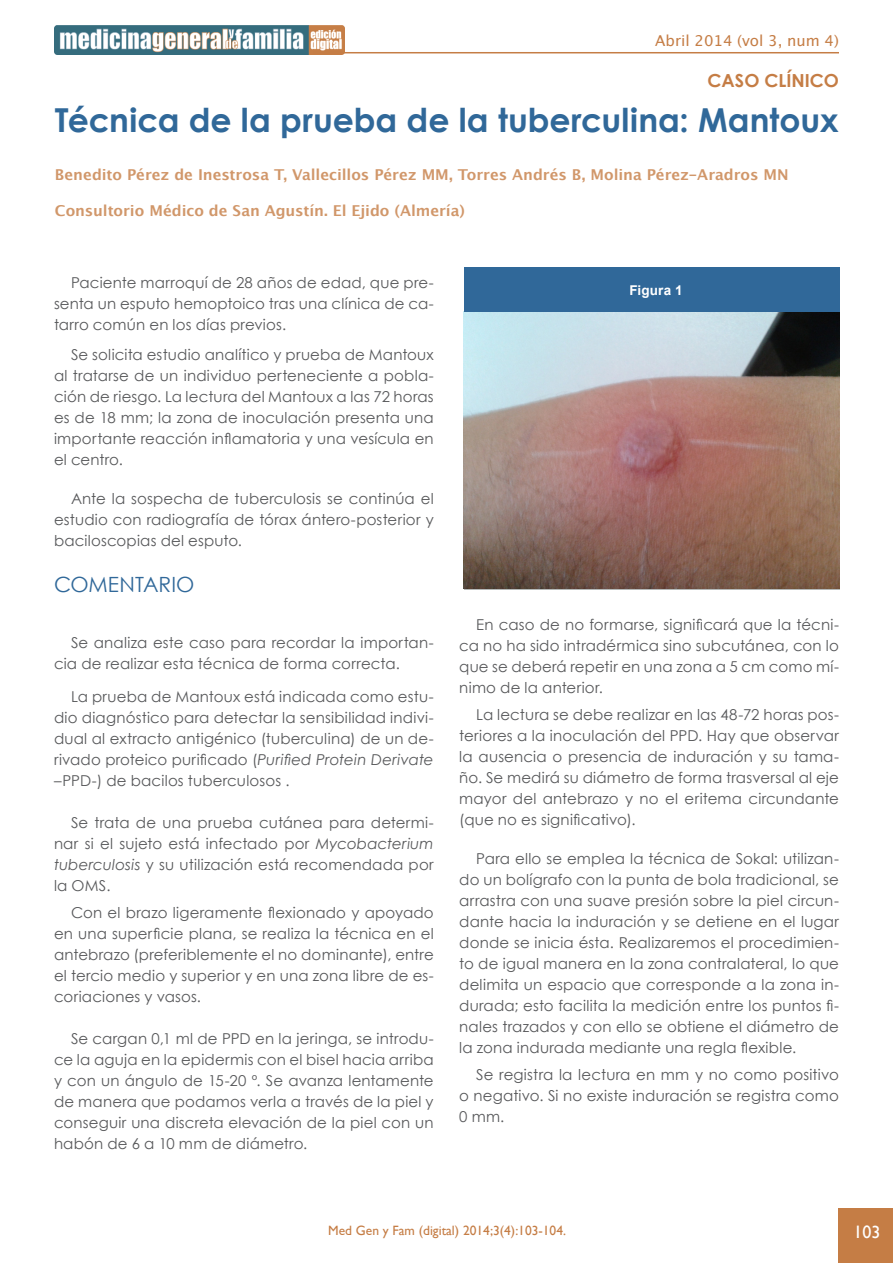
<style>
.page{position:relative;width:893px;height:1263px;background:#fff}
.page>*{position:absolute;margin:0;border:0;box-sizing:border-box;transform-origin:0 0}
.Titulo_principal{font:700 33px "Century Gothic";color:#306899}
.Titulo_1{font:21px "Century Gothic";color:#306899}
.SECCIÓN{font:700 18px "Century Gothic";color:#c57d45}
.t1{font:18px "Gill Sans";color:#fff}
.Parrafo{font:15px/21px "Century Gothic";letter-spacing:.01em;color:#57585a;text-align:justify}
.Autor_es_artículos{font:700 15px "Lucida Grande";letter-spacing:-.005em;color:#d1976a}
.t2{font:15px "Lucida Grande";color:#c57d45}
.t3{font:13.5px "Gill Sans";color:#c57d45}
.Titulo_Tabla_MGYF{font:700 13.5px "Arial";letter-spacing:.01em;color:#fff}
.s1{font-style:italic}
</style>
<div class="page">
<img style="left:54px;top:26px;width:291px;height:28px">
<hr style="left:313px;top:52px;width:526px;height:1px;background:#c57d45">
<div style="left:839px;top:1209px;width:54px;height:54px;background:#c57d45"></div>
<img style="left:464px;top:312px;width:375px;height:276px">
<div style="left:464px;top:268px;width:375px;height:44px;background:#306899"></div>
<p class="t2" style="left:655px;top:32px;width:185px">Abril 2014 (vol 3, num 4)</p>
<p class="SECCIÓN" style="left:708px;top:67px;width:133px">CASO CLÍNICO</p>
<p class="Titulo_principal" style="left:55px;top:95px;width:785px">Técnica de la prueba de la tuberculina: Mantoux</p>
<p class="Autor_es_artículos" style="left:55px;top:162px;width:735px">Benedito Pérez de Inestrosa T, Vallecillos Pérez MM, Torres Andrés B, Molina Pérez-Aradros MN</p>
<p class="Autor_es_artículos" style="left:55px;top:198px;width:412px">Consultorio Médico de San Agustín. El Ejido (Almería)</p>
<p class="Parrafo" style="left:54px;top:272px;width:381px;text-indent:17px">Paciente marroquí de 28 años de edad, que pre&shy;senta un esputo hemoptoico tras una clínica de ca&shy;tarro común en los días previos.</p>
<p class="Parrafo" style="left:54px;top:344px;width:381px;text-indent:17px">Se solicita estudio analítico y prueba de Mantoux al tratarse de un individuo perteneciente a pobla&shy;ción de riesgo. La lectura del Mantoux a las 72 horas es de 18 mm; la zona de inoculación presenta una importante reacción inflamatoria y una vesícula en el centro.</p>
<p class="Parrafo" style="left:54px;top:488px;width:381px;text-indent:17px">Ante la sospecha de tuberculosis se continúa el estudio con radiografía de tórax ántero-posterior y baciloscopias del esputo.</p>
<p class="Titulo_1" style="left:54px;top:570px;width:142px">COMENTARIO</p>
<p class="Parrafo" style="left:54px;top:632px;width:381px;text-indent:17px">Se analiza este caso para recordar la importan&shy;cia de realizar esta técnica de forma correcta.</p>
<p class="Parrafo" style="left:54px;top:686px;width:381px;text-indent:17px">La prueba de Mantoux está indicada como estu&shy;dio diagnóstico para detectar la sensibilidad indivi&shy;dual al extracto antigénico (tuberculina) de un de&shy;rivado proteico purificado (<span class="s1">Purified Protein Derivate </span>–PPD-) de bacilos tuberculosos .</p>
<p class="Parrafo" style="left:54px;top:812px;width:381px;text-indent:17px">Se trata de una prueba cutánea para determi&shy;nar si el sujeto está infectado por <span class="s1">Mycobacterium tuberculosis</span> y su utilización está recomendada por la OMS.</p>
<p class="Parrafo" style="left:54px;top:902px;width:381px;text-indent:17px">Con el brazo ligeramente flexionado y apoyado en una superficie plana, se realiza la técnica en el antebrazo (preferiblemente el no dominante), entre el tercio medio y superior y en una zona libre de es&shy;coriaciones y vasos.</p>
<p class="Parrafo" style="left:54px;top:1028px;width:381px;text-indent:17px">Se cargan 0,1 ml de PPD en la jeringa, se introdu&shy;ce la aguja en la epidermis con el bisel hacia arriba y con un ángulo de 15-20 º. Se avanza lentamente de manera que podamos verla a través de la piel y conseguir una discreta elevación de la piel con un habón de 6 a 10 mm de diámetro.</p>
<p class="Titulo_Tabla_MGYF" style="left:629px;top:283px;width:55px">Figura 1</p>
<p class="Parrafo" style="left:459px;top:614px;width:381px;text-indent:17px">En caso de no formarse, significará que la técni&shy;ca no ha sido intradérmica sino subcutánea, con lo que se deberá repetir en una zona a 5 cm como mí&shy;nimo de la anterior.</p>
<p class="Parrafo" style="left:459px;top:704px;width:381px;text-indent:17px">La lectura se debe realizar en las 48-72 horas pos&shy;teriores a la inoculación del PPD. Hay que observar la ausencia o presencia de induración y su tama&shy;ño. Se medirá su diámetro de forma trasversal al eje mayor del antebrazo y no el eritema circundante (que no es significativo).</p>
<p class="Parrafo" style="left:459px;top:848px;width:381px;text-indent:17px">Para ello se emplea la técnica de Sokal: utilizan&shy;do un bolígrafo con la punta de bola tradicional, se arrastra con una suave presión sobre la piel circun&shy;dante hacia la induración y se detiene en el lugar donde se inicia ésta. Realizaremos el procedimien&shy;to de igual manera en la zona contralateral, lo que delimita un espacio que corresponde a la zona in&shy;durada; esto facilita la medición entre los puntos fi&shy;nales trazados y con ello se obtiene el diámetro de la zona indurada mediante una regla flexible.</p>
<p class="Parrafo" style="left:459px;top:1064px;width:381px;text-indent:17px">Se registra la lectura en mm y no como positivo o negativo. Si no existe induración se registra como 0 mm.</p>
<p class="t3" style="left:328px;top:1223px;width:239px">Med Gen y Fam (digital) 2014;3(4):103-104.</p>
<p class="t1" style="left:854px;top:1222px;width:28px">103</p>
</div>
